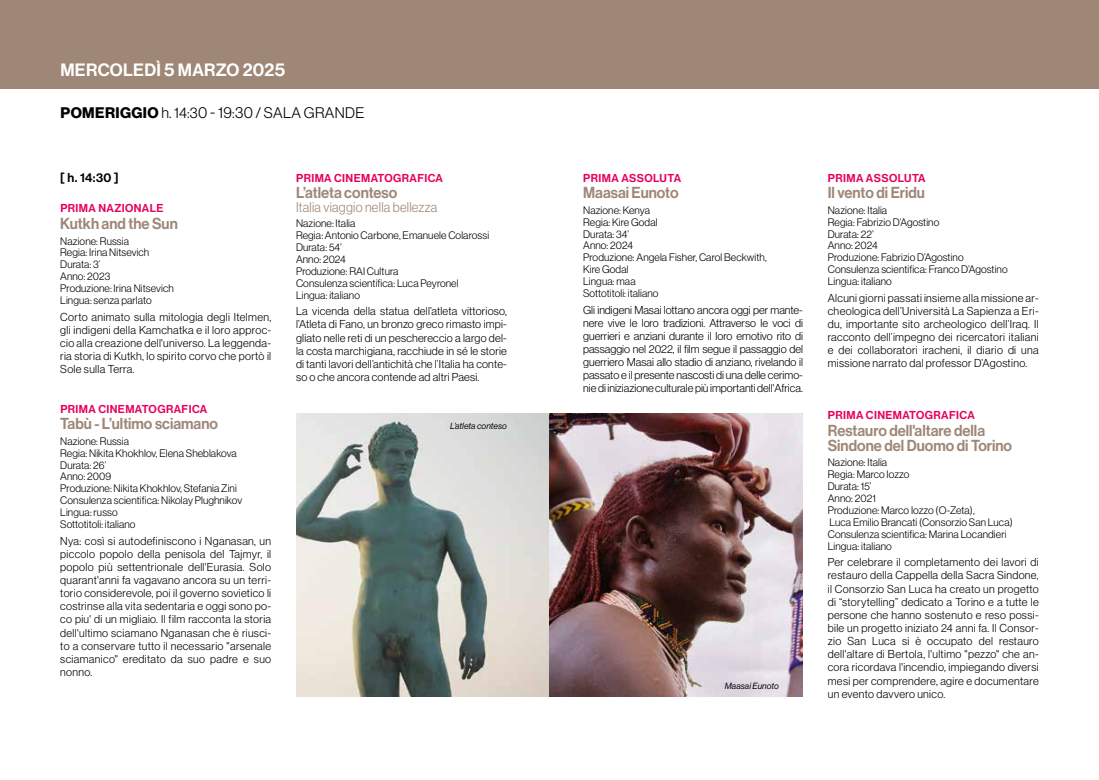
<style>
.page{position:relative;width:1099px;height:780px;background:#fff}
.page>*{position:absolute;margin:0;border:0;box-sizing:border-box;transform-origin:0 0}
.t1{font:17.5px "N Haas Grotesk DS Pro 65 Md";letter-spacing:.015em;color:#fff}
.t2{font:15.62px/15px "N Haas Grotesk DS Pro 65 Md";color:#9e8777;scale:.95 1}
.t3{font:15px "N Haas Grotesk DS Pro 45 Lt";letter-spacing:.025em;color:#000}
.t4{font:13.75px "N Haas Grotesk DS Pro 45 Lt";letter-spacing:.02em;color:#9e8777;scale:.95 1}
.t5{font:12.5px "N Haas Grotesk DS Pro 65 Md";color:#000}
.t6{font:11.25px/13.1px "N Haas Grotesk DS Pro 45 Lt";letter-spacing:.03em;color:#000;text-align:justify}
.t7{font:11.25px "N Haas Grotesk DS Pro 65 Md";letter-spacing:.035em;color:#e6005b}
.t8{font:10.62px/11.9px "N Haas Grotesk DS Pro 45 Lt";letter-spacing:.01em;color:#000}
.t9{font:8.75px "N Haas Grotesk DS Pro 56 It";letter-spacing:.01em;color:#000}
.s1{font-family:"N Haas Grotesk DS Pro 75 Bd"}
</style>
<div class="page">
<div style="left:0;top:0;width:1098px;height:89px;background:#9e8777"></div>
<img style="left:296px;top:413px;width:507px;height:283px">
<h1 class="t1" style="left:60px;top:60px;width:226px">MERCOLEDÌ 5 MARZO 2025</h1>
<h3 class="t3" style="left:60px;top:104px;width:305px"><span class="s1">POMERIGGIO</span> h. 14:30 - 19:30 / SALA GRANDE</h3>
<p class="t5" style="left:60px;top:171px;width:60px">[ h. 14:30 ]</p>
<p class="t7" style="left:60px;top:202px;width:105px">PRIMA NAZIONALE</p>
<h2 class="t2" style="left:60px;top:216px;width:125px">Kutkh and the Sun</h2>
<p class="t8" style="left:60px;top:235px;width:115px">Nazione: Russia<br>Regia: Irina Nitsevich<br>Durata: 3’<br>Anno: 2023<br>Produzione: Irina Nitsevich<br>Lingua: senza parlato</p>
<p class="t6" style="left:60px;top:310px;width:212px">Corto animato sulla mitologia degli Itelmen, gli indigeni della Kamchatka e il loro approc&shy;cio alla creazione dell'universo. La leggenda&shy;ria storia di Kutkh, lo spirito corvo che portò il Sole sulla Terra.</p>
<p class="t7" style="left:60px;top:402px;width:148px">PRIMA CINEMATOGRAFICA</p>
<h2 class="t2" style="left:60px;top:416px;width:167px">Tabù - L’ultimo sciamano</h2>
<p class="t8" style="left:60px;top:435px;width:183px">Nazione: Russia<br>Regia: Nikita Khokhlov, Elena Sheblakova<br>Durata: 26’<br>Anno: 2009<br>Produzione: Nikita Khokhlov, Stefania Zini<br>Consulenza scientifica: Nikolay Plughnikov<br>Lingua: russo<br>Sottotitoli: italiano</p>
<p class="t6" style="left:60px;top:534px;width:212px">Nya: così si autodefiniscono i Nganasan, un piccolo popolo della penisola del Tajmyr, il popolo più settentrionale dell'Eurasia. Solo quarant'anni fa vagavano ancora su un terri&shy;torio considerevole, poi il governo sovietico li costrinse alla vita sedentaria e oggi sono po&shy;co piu' di un migliaio. Il film racconta la storia dell'ultimo sciamano Nganasan che è riusci&shy;to a conservare tutto il necessario "arsenale sciamanico" ereditato da suo padre e suo nonno.</p>
<p class="t7" style="left:296px;top:171px;width:148px">PRIMA CINEMATOGRAFICA</p>
<h2 class="t2" style="left:296px;top:185px;width:108px">L’atleta conteso</h2>
<p class="t4" style="left:296px;top:199px;width:150px">Italia viaggio nella bellezza</p>
<p class="t8" style="left:296px;top:217px;width:195px">Nazione: Italia<br>Regia: Antonio Carbone, Emanuele Colarossi<br>Durata: 54’<br>Anno: 2024<br>Produzione: RAI Cultura<br>Consulenza scientifica: Luca Peyronel<br>Lingua: italiano</p>
<p class="t6" style="left:296px;top:305px;width:212px">La vicenda della statua dell’atleta vittorioso, l’Atleta di Fano, un bronzo greco rimasto impi&shy;gliato nelle reti di un peschereccio a largo del&shy;la costa marchigiana, racchiude in sé le storie di tanti lavori dell’antichità che l’Italia ha conte&shy;so o che ancora contende ad altri Paesi.</p>
<p class="t9" style="left:450px;top:421px;width:58px">L’atleta conteso</p>
<p class="t7" style="left:583px;top:171px;width:99px">PRIMA ASSOLUTA</p>
<h2 class="t2" style="left:583px;top:185px;width:102px">Maasai Eunoto</h2>
<p class="t8" style="left:583px;top:204px;width:185px">Nazione: Kenya<br>Regia: Kire Godal<br>Durata: 34’<br>Anno: 2024<br>Produzione: Angela Fisher, Carol Beckwith,<br>Kire Godal<br>Lingua: maa<br>Sottotitoli: italiano</p>
<p class="t6" style="left:583px;top:303px;width:221px">Gli indigeni Masai lottano ancora oggi per mante&shy;nere vive le loro tradizioni. Attraverso le voci di guerrieri e anziani durante il loro emotivo rito di passaggio nel 2022, il film segue il passaggio del guerriero Masai allo stadio di anziano, rivelando il passato e il presente nascosti di una delle cerimo&shy;nie di iniziazione culturale più importanti dell'Africa.</p>
<p class="t9" style="left:724px;top:680px;width:55px">Maasai Eunoto</p>
<p class="t7" style="left:827px;top:171px;width:99px">PRIMA ASSOLUTA</p>
<h2 class="t2" style="left:827px;top:185px;width:104px">Il vento di Eridu</h2>
<p class="t8" style="left:827px;top:204px;width:181px">Nazione: Italia<br>Regia: Fabrizio D’Agostino<br>Durata: 22’<br>Anno: 2024<br>Produzione: Fabrizio D’Agostino<br>Consulenza scientifica: Franco D’Agostino<br>Lingua: italiano</p>
<p class="t6" style="left:827px;top:291px;width:212px">Alcuni giorni passati insieme alla missione ar&shy;cheologica dell’Università La Sapienza a Eri&shy;du, importante sito archeologico dell’Iraq. Il racconto dell’impegno dei ricercatori italiani e dei collaboratori iracheni, il diario di una missione narrato dal professor D’Agostino.</p>
<p class="t7" style="left:827px;top:409px;width:148px">PRIMA CINEMATOGRAFICA</p>
<h2 class="t2" style="left:827px;top:423px;width:195px">Restauro dell'altare della<br>Sindone del Duomo di Torino</h2>
<p class="t8" style="left:827px;top:457px;width:186px">Nazione: Italia<br>Regia: Marco Iozzo<br>Durata: 15’<br>Anno: 2021<br>Produzione: Marco Iozzo (O-Zeta),<br>Luca Emilio Brancati (Consorzio San Luca)<br>Consulenza scientifica: Marina Locandieri<br>Lingua: italiano</p>
<p class="t6" style="left:827px;top:556px;width:212px">Per celebrare il completamento dei lavori di restauro della Cappella della Sacra Sindone, il Consorzio San Luca ha creato un progetto di “storytelling” dedicato a Torino e a tutte le persone che hanno sostenuto e reso possi&shy;bile un progetto iniziato 24 anni fa. Il Consor&shy;zio San Luca si è occupato del restauro dell'altare di Bertola, l'ultimo "pezzo" che an&shy;cora ricordava l'incendio, impiegando diversi mesi per comprendere, agire e documentare un evento davvero unico.</p>
</div>
